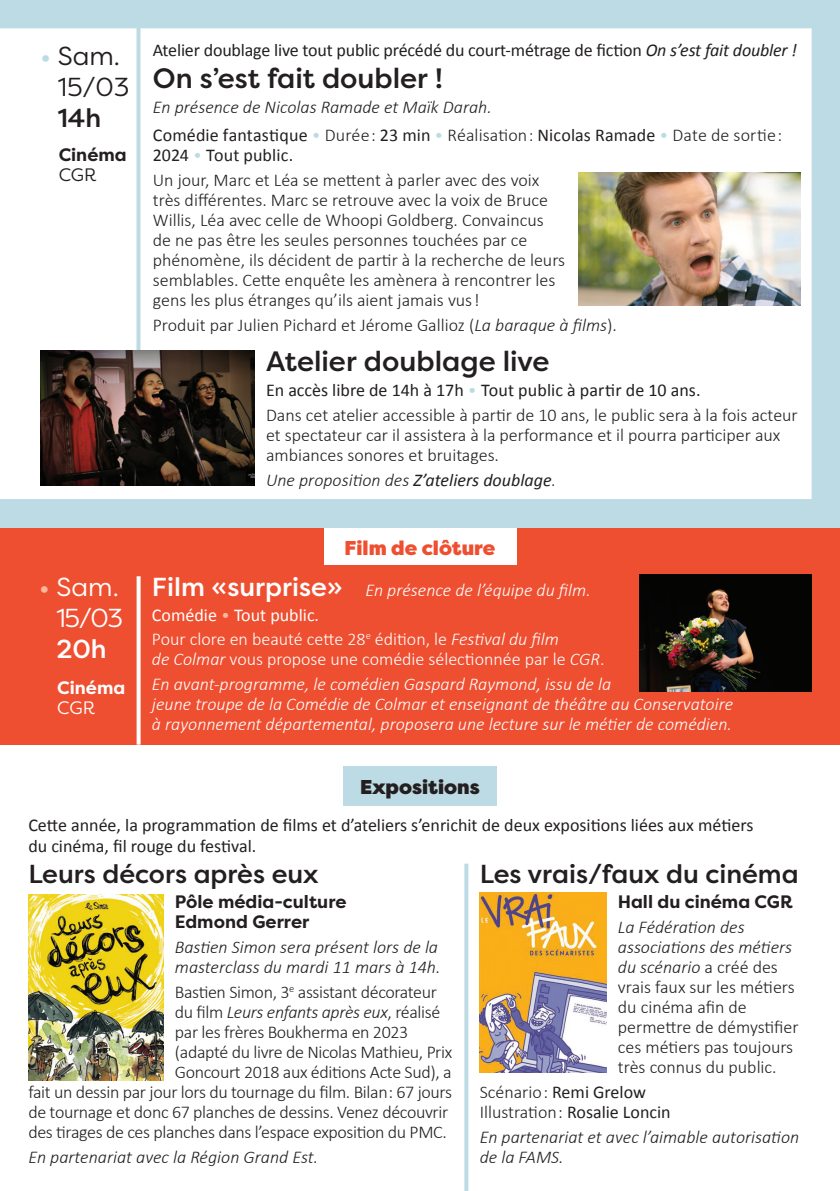
<style>
.page{position:relative;width:840px;height:1191px;background:#fff}
.page>*{position:absolute;margin:0;border:0;box-sizing:border-box;transform-origin:0 0}
.t1{font:500 28px "Filson Pro";color:#231f20}
.t2{font:500 26px "Filson Pro";color:#231f20}
.t3{font:500 26px "Filson Pro";color:#fff}
.t4{font:26px/31.2px "Filson Pro";color:#231f20}
.t5{font:26px/31.2px "Filson Pro";letter-spacing:-.025em;color:#fff;text-align:right}
.t6{font:900 20px "Filson Pro";color:#ef4f31}
.t7{font:900 20px "Filson Pro";color:#231f20}
.t8{font:300 18px/20px "Calibri";color:#231f20}
.t9{font:18px/20px "Calibri";color:#231f20}
.t10{font:300 18px "Calibri";letter-spacing:-.02em;color:#231f20}
.t11{font:italic 300 18px/20px "Calibri";color:#231f20}
.t12{font:italic 300 18px/20px "Calibri";color:#fff}
.t13{font:300 18px/20px "Calibri";color:#fff}
.t14{font:700 18px/20px "Filson Pro";color:#231f20}
.t15{font:italic 300 18px "Calibri";letter-spacing:-.02em;color:#231f20}
.t16{font:18px "Calibri";color:#fff}
.t17{font:700 18px "Filson Pro";color:#fff}
.t18{font:18px "Filson Pro";color:#231f20}
.t19{font:18px "Filson Pro";color:#fff}
.s1{font-weight:500;color:#bddbe4}
.s2{font-weight:500;color:#f9b69a}
.s3{font-style:italic}
.s4{font-weight:300;color:#bddbe4}
.s5{font-weight:300}
.s6{font-weight:400}
.s7{font-weight:300;color:#f9b69a}
.s8{font-style:normal}
</style>
<div class="page">
<svg style="left:0;top:0;width:839px;height:528px"></svg>
<div style="left:0;top:528px;width:839px;height:216px;background:#ef4f31"></div>
<svg style="left:136px;top:5px;width:4px;height:345px"></svg>
<img style="left:578px;top:172px;width:221px;height:134px">
<img style="left:639px;top:574px;width:172px;height:118px">
<img style="left:28px;top:894px;width:135px;height:187px">
<img style="left:479px;top:892px;width:127px;height:181px">
<img style="left:41px;top:350px;width:213px;height:136px">
<div style="left:323px;top:528px;width:193px;height:37px;background:#fff"></div>
<svg style="left:136px;top:576px;width:4px;height:168px"></svg>
<svg style="left:464px;top:863px;width:4px;height:328px"></svg>
<div style="left:343px;top:767px;width:153px;height:39px;background:#bddbe4"></div>
<h2 class="t4" style="left:58px;top:39px;width:73px;text-indent:-17px"><span class="s1">•</span> Sam.<br>15/03</h2>
<h2 class="t2" style="left:58px;top:100px;width:45px">14h</h2>
<p class="t14" style="left:59px;top:145px;width:69px">Cinéma</p>
<p class="t18" style="left:59px;top:163px;width:39px">CGR</p>
<h2 class="t5" style="left:39px;top:570px;width:85px"><span class="s2">•</span> Sam.<br>15/03</h2>
<h2 class="t3" style="left:56px;top:631px;width:52px">20h</h2>
<p class="t17" style="left:57px;top:676px;width:69px">Cinéma</p>
<p class="t19" style="left:57px;top:696px;width:39px">CGR</p>
<p class="t9" style="left:153px;top:40px;width:645px">Atelier doublage live tout public précédé du court-métrage de fiction <span class="s3">On s’est fait doubler !</span></p>
<h1 class="t1" style="left:153px;top:59px;width:291px">On s’est fait doubler !</h1>
<p class="t9" style="left:153px;top:125px;width:630px">Comédie fantastique <span class="s4">•</span> <span class="s5">Durée :</span> 23 min <span class="s4">•</span> <span class="s5">Réalisation :</span> Nicolas Ramade <span class="s4">•</span> <span class="s5">Date de sortie :<br></span>2024 <span class="s4">•</span> Tout public.</p>
<p class="t8" style="left:153px;top:170px;width:413px">Un jour, Marc et Léa se mettent à parler avec des voix très différentes. Marc se retrouve avec la voix de Bruce Willis, Léa avec celle de Whoopi Goldberg. Convaincus de ne pas être les seules personnes touchées par ce phénomène, ils décident de partir à la recherche de leurs semblables. Cette enquête les amènera à rencontrer les gens les plus étranges qu’ils aient jamais vus !</p>
<p class="t11" style="left:153px;top:97px;width:340px">En présence de Nicolas Ramade et Maïk Darah.</p>
<p class="t8" style="left:153px;top:314px;width:465px">Produit par Julien Pichard et Jérome Gallioz (<span class="s3">La baraque à films</span>).</p>
<h1 class="t1" style="left:266px;top:342px;width:285px">Atelier doublage live</h1>
<p class="t9" style="left:266px;top:380px;width:436px">En accès libre de 14h à 17h <span class="s4">•</span> Tout public à partir de 10 ans.</p>
<p class="t8" style="left:266px;top:405px;width:533px">Dans cet atelier accessible à partir de 10 ans, le public sera à la fois acteur et spectateur car il assistera à la performance et il pourra participer aux ambiances sonores et bruitages.</p>
<p class="t11" style="left:266px;top:469px;width:291px">Une proposition des <span class="s6">Z’ateliers doublage</span>.</p>
<p class="t6" style="left:344px;top:535px;width:152px">Film de clôture</p>
<h2 class="t3" style="left:152px;top:568px;width:192px">Film « surprise »</h2>
<p class="t16" style="left:152px;top:603px;width:169px">Comédie <span class="s7">•</span> Tout public.</p>
<p class="t12" style="left:365px;top:579px;width:227px">En présence de l’équipe du film.</p>
<p class="t13" style="left:152px;top:629px;width:453px">Pour clore en beauté cette 28<sup>e</sup> édition, le <span class="s3">Festival du film<br>de Colmar</span> vous propose une comédie sélectionnée par le <span class="s3">CGR</span>.</p>
<p class="t12" style="left:152px;top:674px;width:582px">En avant-programme, le comédien Gaspard Raymond, issu de la<br>jeune troupe de la Comédie de Colmar et enseignant de théâtre au Conservatoire à rayonnement départemental, proposera une lecture sur le métier de comédien.</p>
<p class="t7" style="left:360px;top:774px;width:121px">Expositions</p>
<p class="t9" style="left:28px;top:814px;width:726px;line-height:21.6px">Cette année, la programmation de films et d’ateliers s’enrichit de deux expositions liées aux métiers du cinéma, fil rouge du festival.</p>
<h2 class="t2" style="left:28px;top:856px;width:291px">Leurs décors après eux</h2>
<h2 class="t2" style="left:479px;top:856px;width:320px">Les vrais/faux du cinéma</h2>
<p class="t14" style="left:175px;top:892px;width:173px">Pôle média-culture<br>Edmond Gerrer</p>
<p class="t14" style="left:617px;top:892px;width:176px">Hall du cinéma CGR</p>
<p class="t8" style="left:617px;top:916px;width:182px"><span class="s3">La Fédération des associations des métiers du scénario</span> a créé des vrais faux sur les métiers du cinéma afin de permettre de démystifier ces métiers pas toujours très connus du public.</p>
<p class="t11" style="left:175px;top:936px;width:267px">Bastien Simon sera présent lors de la masterclass du mardi 11 mars à 14h.</p>
<p class="t10" style="left:175px;top:980px;width:263px">Bastien Simon, 3<sup>e</sup> assistant décorateur</p>
<p class="t15" style="left:175px;top:1000px;width:267px"><span class="s8">du film</span> Leurs enfants après eux<span class="s8">, réalisé</span></p>
<p class="t10" style="left:175px;top:1020px;width:235px">par les frères Boukherma en 2023</p>
<p class="t10" style="left:175px;top:1040px;width:279px">(adapté du livre de Nicolas Mathieu, Prix</p>
<p class="t10" style="left:175px;top:1060px;width:278px">Goncourt 2018 aux éditions Acte Sud), a</p>
<p class="t10" style="left:28px;top:1080px;width:425px">fait un dessin par jour lors du tournage du film. Bilan : 67 jours</p>
<p class="t10" style="left:28px;top:1100px;width:421px">de tournage et donc 67 planches de dessins. Venez découvrir</p>
<p class="t10" style="left:28px;top:1120px;width:420px">des tirages de ces planches dans l’espace exposition du PMC.</p>
<p class="t9" style="left:479px;top:1081px;width:192px"><span class="s5">Scénario :</span> Remi Grelow<br><span class="s5">Illustration :</span> Rosalie Loncin</p>
<p class="t11" style="left:479px;top:1126px;width:321px">En partenariat et avec l’aimable autorisation de la FAMS.</p>
<p class="t11" style="left:28px;top:1146px;width:291px">En partenariat avec la Région Grand Est.</p>
</div>
